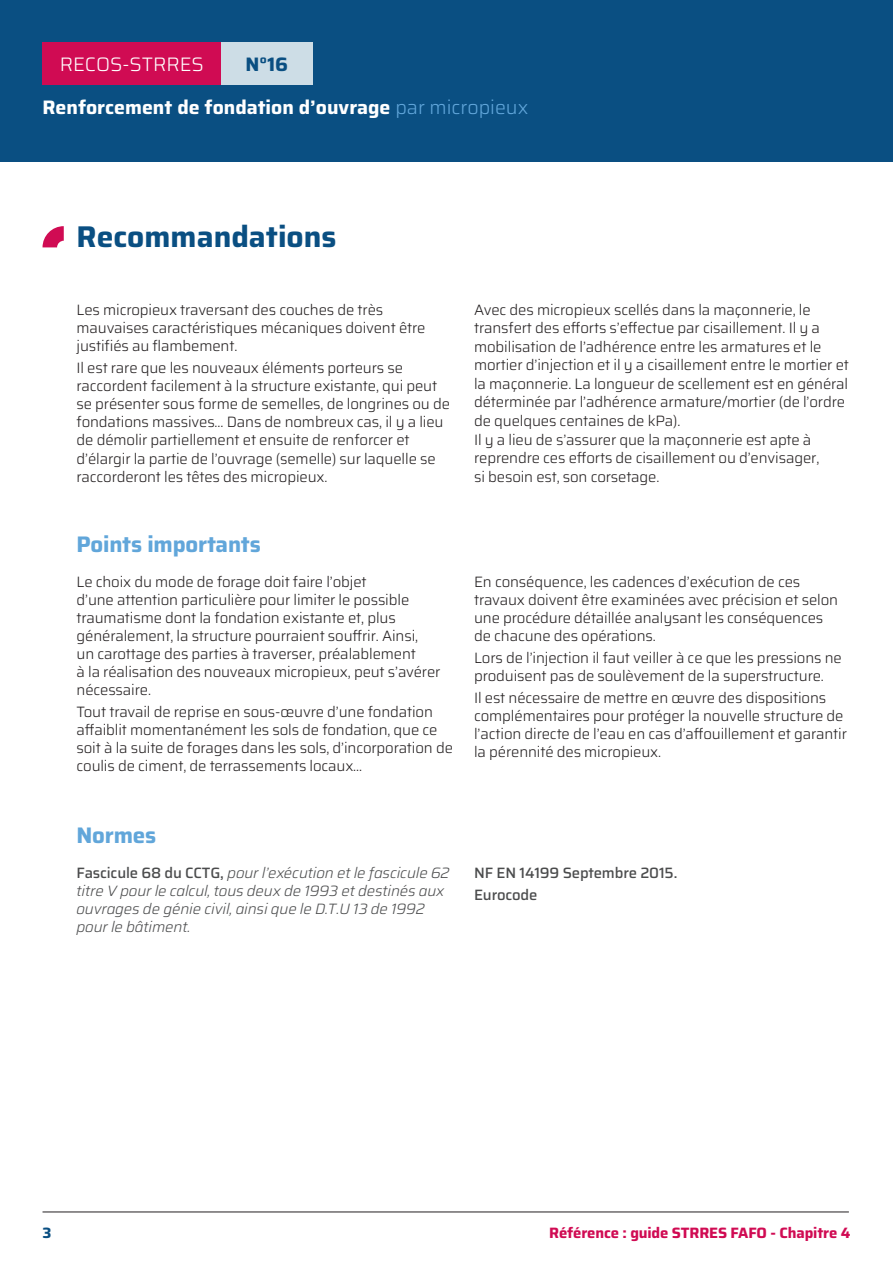
<style>
.page{position:relative;width:893px;height:1263px;background:#fff}
.page>*{position:absolute;margin:0;border:0;box-sizing:border-box;transform-origin:0 0}
.t1{font:700 30px "Saira";color:#0a4f82}
.N1_TITRE_blu_clair{font:700 22.5px "Saira";letter-spacing:-.01em;color:#61a6da}
.t2{font:700 19.5px "Saira";color:#fff}
.t3{font:300 19.5px "Saira";color:#fff}
.t4{font:700 19.5px "Saira";color:#0a4f82}
.N2_Text{font:300 15px/18px "Saira";letter-spacing:-.01em;color:#231f20}
.N6_-_Normes_It{font:italic 300 15px/18px "Saira";letter-spacing:-.01em;color:#4b4c4d}
.t5{font:700 15px "Saira";letter-spacing:-.01em;color:#d00b53}
.N6_-_Normes_It-2{font:500 15px "Saira";letter-spacing:-.01em;color:#4b4c4d}
.t6{font:700 15px "Saira";color:#0a4f82}
.s1{font-weight:300;color:#61a6da}
.s2{font-weight:500;font-style:normal}
</style>
<div class="page">
<div style="left:0;top:0;width:893px;height:162px;background:#0a4f82"></div>
<div style="left:43px;top:43px;width:178px;height:42px;background:#d00b53"></div>
<div style="left:221px;top:43px;width:92px;height:42px;background:#cddde6"></div>
<hr style="left:43px;top:1212px;width:806px;height:1px;background:#231f20">
<svg style="left:43px;top:226px;width:21px;height:21px"></svg>
<h3 class="t3" style="left:60px;top:48px;width:145px">RECOS-STRRES</h3>
<h3 class="t4" style="left:246px;top:48px;width:44px">N°16</h3>
<h3 class="t2" style="left:43px;top:92px;width:487px">Renforcement de fondation d’ouvrage <span class="s1">par micropieux</span></h3>
<p class="t1" style="left:77px;top:212px;width:261px">Recommandations</p>
<p class="N2_Text" style="left:77px;top:300px;width:351px">Les micropieux traversant des couches de très mauvaises caractéristiques mécaniques doivent être justifiés au flambement.</p>
<p class="N2_Text" style="left:77px;top:358px;width:375px">Il est rare que les nouveaux éléments porteurs se raccordent facilement à la structure existante, qui peut se présenter sous forme de semelles, de longrines ou de fondations massives… Dans de nombreux cas, il y a lieu de démolir partiellement et ensuite de renforcer et d’élargir la partie de l’ouvrage (semelle) sur laquelle se raccorderont les têtes des micropieux.</p>
<p class="N1_TITRE_blu_clair" style="left:77px;top:526px;width:186px">Points importants</p>
<p class="N2_Text" style="left:77px;top:572px;width:365px">Le choix du mode de forage doit faire l’objet<br>d’une attention particulière pour limiter le possible traumatisme dont la fondation existante et, plus généralement, la structure pourraient souffrir. Ainsi,<br>un carottage des parties à traverser, préalablement<br>à la réalisation des nouveaux micropieux, peut s’avérer nécessaire.</p>
<p class="N2_Text" style="left:77px;top:702px;width:378px">Tout travail de reprise en sous-œuvre d’une fondation affaiblit momentanément les sols de fondation, que ce soit à la suite de forages dans les sols, d’incorporation de coulis de ciment, de terrassements locaux...</p>
<p class="N2_Text" style="left:474px;top:300px;width:376px;line-height:18.6px">Avec des micropieux scellés dans la maçonnerie, le transfert des efforts s’effectue par cisaillement. Il y a mobilisation de l’adhérence entre les armatures et le mortier d’injection et il y a cisaillement entre le mortier et la maçonnerie. La longueur de scellement est en général déterminée par l’adhérence armature/mortier (de l’ordre de quelques centaines de kPa).<br>Il y a lieu de s’assurer que la maçonnerie est apte à reprendre ces efforts de cisaillement ou d’envisager,<br>si besoin est, son corsetage.</p>
<p class="N2_Text" style="left:474px;top:572px;width:365px">En conséquence, les cadences d’exécution de ces travaux doivent être examinées avec précision et selon une procédure détaillée analysant les conséquences de chacune des opérations.</p>
<p class="N2_Text" style="left:474px;top:648px;width:369px">Lors de l’injection il faut veiller à ce que les pressions ne produisent pas de soulèvement de la superstructure.</p>
<p class="N2_Text" style="left:474px;top:689px;width:374px">Il est nécessaire de mettre en œuvre des dispositions complémentaires pour protéger la nouvelle structure de l’action directe de l’eau en cas d’affouillement et garantir la pérennité des micropieux.</p>
<p class="N1_TITRE_blu_clair" style="left:77px;top:817px;width:81px">Normes</p>
<p class="N6_-_Normes_It" style="left:77px;top:863px;width:375px"><span class="s2">Fascicule 68 du CCTG,</span> pour l’exécution et le fascicule 62 titre V pour le calcul, tous deux de 1993 et destinés aux ouvrages de génie civil, ainsi que le D.T.U 13 de 1992 pour le bâtiment.</p>
<p class="N6_-_Normes_It-2" style="left:474px;top:861px;width:205px">NF EN 14199 Septembre 2015.</p>
<p class="N6_-_Normes_It-2" style="left:474px;top:883px;width:65px">Eurocode</p>
<p class="t6" style="left:43px;top:1220px;width:11px">3</p>
<p class="t5" style="left:549px;top:1220px;width:303px">Référence : guide STRRES FAFO - Chapitre 4</p>
</div>
